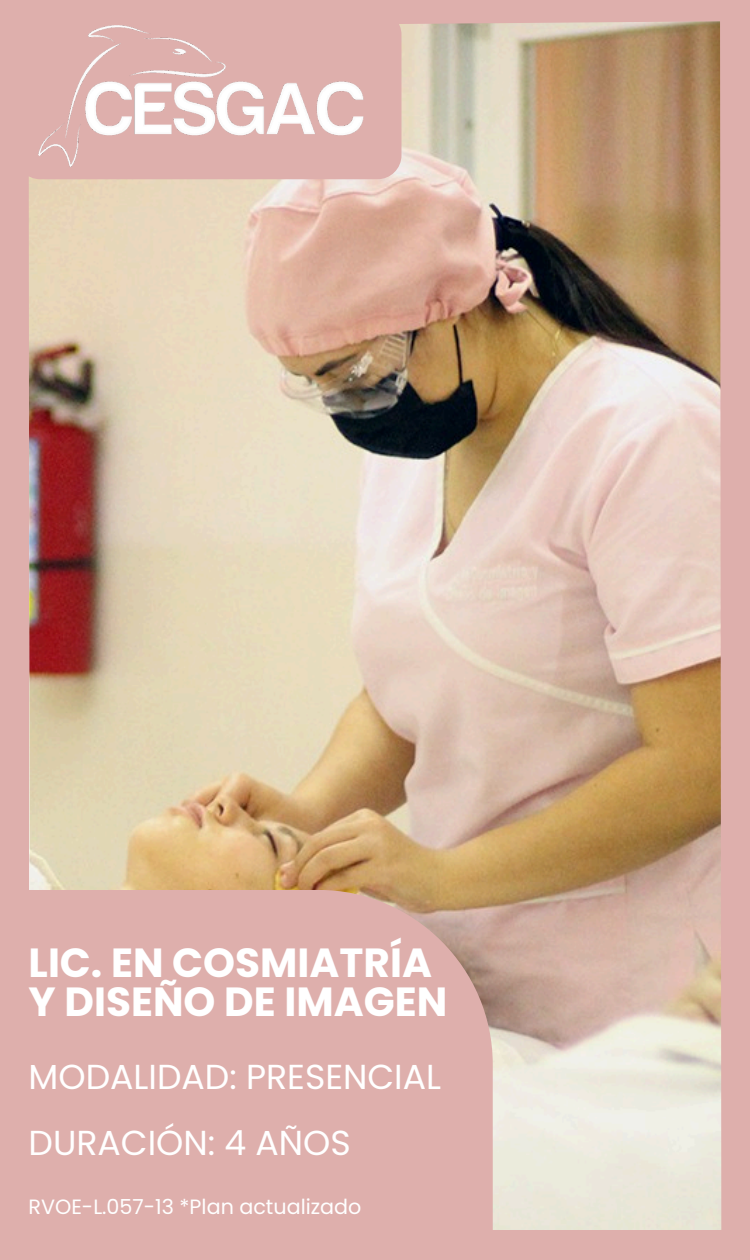
<style>
.page{position:relative;width:750px;height:1260px;background:#deafac}
.page>*{position:absolute;margin:0;border:0;box-sizing:border-box;transform-origin:0 0}
.t1{font:700 40.6px/39px "Poppins";color:#fff}
.t2{font:34.6px "Poppins";color:#fff}
.t3{font:20.6px "Poppins";color:#fff}
</style>
<div class="page">
<img style="left:29px;top:21px;width:692px;height:1209px">
<svg style="left:29px;top:890px;width:463px;height:340px"></svg>
<div style="left:16px;top:11px;width:385px;height:168px;background:#deafac;border-radius:24px"></div>
<img style="left:29px;top:25px;width:335px;height:154px">
<p class="t1" style="left:29px;top:943px;width:420px">LIC. EN COSMIATRÍA<br>Y DISEÑO DE IMAGEN</p>
<h1 class="t2" style="left:29px;top:1053px;width:414px">MODALIDAD: PRESENCIAL</h1>
<h2 class="t2" style="left:29px;top:1119px;width:324px">DURACIÓN: 4 AÑOS</h2>
<h2 class="t3" style="left:29px;top:1192px;width:334px">RVOE-L.057-13 *Plan actualizado</h2>
</div>
